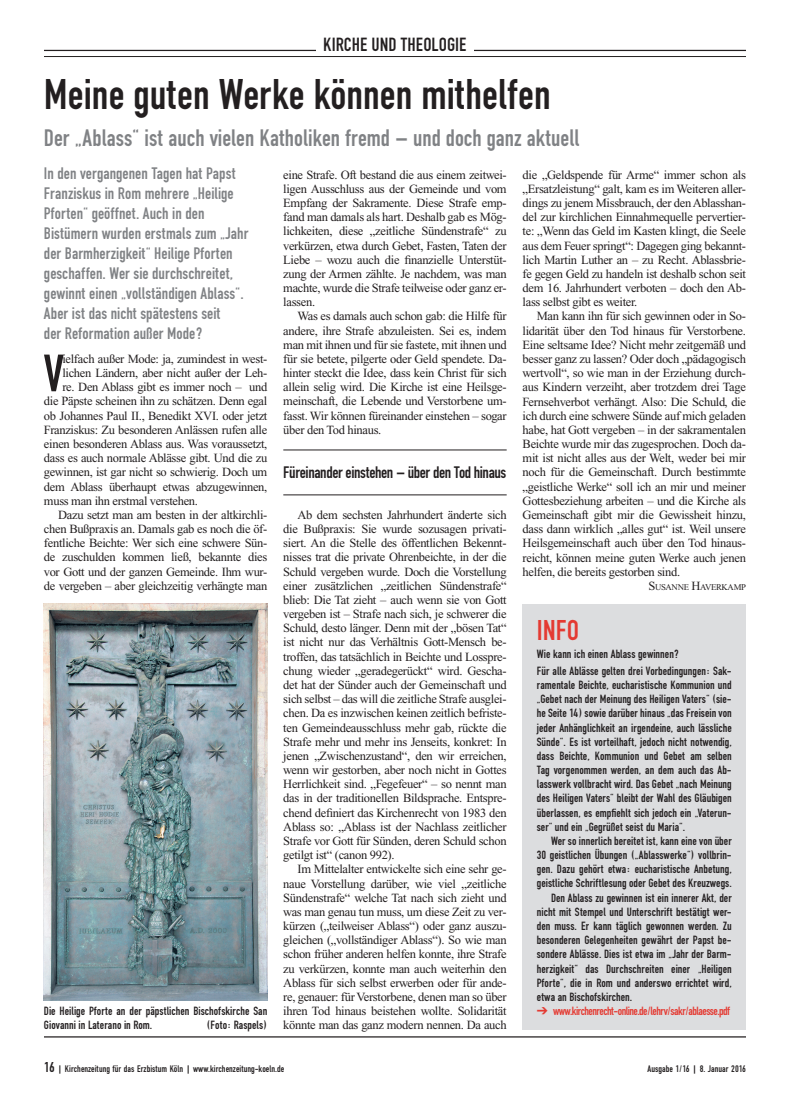
<style>
.page{position:relative;width:790px;height:1098px;background:#fff}
.page>*{position:absolute;margin:0;border:0;box-sizing:border-box;transform-origin:0 0}
.t1{font:55px "Fette Eng D";color:#231f20}
.t2{font:45px "Fette Eng D";color:#231f20}
.t3{font:30px "Fette Eng D";color:#e43a32}
.t4{font:25px "Fette Eng D";color:#808285}
.t5{font:20px "Fette Eng D";color:#231f20}
.t6{font:17.5px/20px "Fette Eng D";color:#808285}
.t7{font:17.5px "Fette Eng D";letter-spacing:-.025em;color:#231f20}
.t8{font:12.5px/14.1px "Times New Roman";letter-spacing:-.025em;color:#231f20;text-align:justify}
.t9{font:12.5px/14.1px "Fette Eng D";color:#231f20}
.t10{font:12.5px "Fette Eng D";letter-spacing:-.045em;color:#e43a32}
.t11{font:10px "Fette Eng D";color:#231f20}
.t12{font:8.75px "Times New Roman";letter-spacing:-.035em;color:#231f20}
.s1{font-size:12.5px}
.s2{font-size:15px}
</style>
<div class="page">
<hr style="left:44px;top:50px;width:702px;height:1px;background:#231f20">
<div style="left:316px;top:38px;width:158px;height:14px;background:#fff"></div>
<hr style="left:44px;top:1036px;width:702px;height:1px;background:#231f20">
<hr style="left:44px;top:56px;width:702px;height:1px;background:#231f20">
<hr style="left:283px;top:450px;width:223px;height:1px;background:#231f20">
<hr style="left:283px;top:494px;width:223px;height:1px;background:#231f20">
<div style="left:522px;top:604px;width:224px;height:425px;background:#dcdddf"></div>
<img style="left:44px;top:604px;width:223px;height:397px">
<h3 class="t5" style="left:323px;top:34px;width:145px">KIRCHE UND THEOLOGIE</h3>
<h2 class="t2" style="left:44px;top:71px;width:508px">Meine guten Werke können mithelfen</h2>
<h3 class="t4" style="left:44px;top:125px;width:537px">Der „Ablass“ ist auch vielen Katholiken fremd – und doch ganz aktuell</h3>
<p class="t6" style="left:44px;top:163px;width:206px">In den vergangenen Tagen hat Papst Franziskus in Rom mehrere „Heilige Pforten“ geöffnet. Auch in den Bistümern wurden erstmals zum „Jahr der Barmherzigkeit“ Heilige Pforten geschaffen. Wer sie durchschreitet, gewinnt einen „vollständigen Ablass“.<br>Aber ist das nicht spätestens seit<br>der Reformation außer Mode?</p>
<h1 class="t1" style="left:44px;top:344px;width:22px">V</h1>
<p class="t8" style="left:62px;top:352px;width:206px">ielfach außer Mode: ja, zumindest in west-</p>
<p class="t8" style="left:283px;top:167px;width:225px">eine Strafe. Oft bestand die aus einem zeitwei&shy;ligen Ausschluss aus der Gemeinde und vom Empfang der Sakramente. Diese Strafe emp&shy;fand man damals als hart. Deshalb gab es Mög&shy;lichkeiten, diese „zeitliche Sündenstrafe“ zu verkürzen, etwa durch Gebet, Fasten, Taten der Liebe – wozu auch die finanzielle Unterstüt&shy;zung der Armen zählte. Je nachdem, was man machte, wurde die Strafe teilweise oder ganz er&shy;lassen.</p>
<p class="t8" style="left:283px;top:309px;width:225px;text-indent:14px">Was es damals auch schon gab: die Hilfe für andere, ihre Strafe abzuleisten. Sei es, indem man mit ihnen und für sie fastete, mit ihnen und für sie betete, pilgerte oder Geld spendete. Da&shy;hinter steckt die Idee, dass kein Christ für sich allein selig wird. Die Kirche ist eine Heilsge&shy;meinschaft, die Lebende und Verstorbene um&shy;fasst. Wir können füreinander einstehen – sogar über den Tod hinaus.</p>
<h3 class="t7" style="left:283px;top:462px;width:224px">Füreinander einstehen – über den Tod hinaus</h3>
<p class="t8" style="left:283px;top:508px;width:225px;text-indent:14px">Ab dem sechsten Jahrhundert änderte sich die Bußpraxis: Sie wurde sozusagen privati&shy;siert. An die Stelle des öffentlichen Bekennt&shy;nisses trat die private Ohrenbeichte, in der die Schuld vergeben wurde. Doch die Vorstellung einer zusätzlichen „zeitlichen Sündenstrafe“ blieb: Die Tat zieht – auch wenn sie von Gott vergeben ist – Strafe nach sich, je schwerer die Schuld, desto länger. Denn mit der „bösen Tat“ ist nicht nur das Verhältnis Gott-Mensch be&shy;troffen, das tatsächlich in Beichte und Losspre&shy;chung wieder „geradegerückt“ wird. Gescha&shy;det hat der Sünder auch der Gemeinschaft und sich selbst – das will die zeitliche Strafe ausglei&shy;chen. Da es inzwischen keinen zeitlich befriste&shy;ten Gemeindeausschluss mehr gab, rückte die Strafe mehr und mehr ins Jenseits, konkret: In jenen „Zwischenzustand“, den wir erreichen, wenn wir gestorben, aber noch nicht in Gottes Herrlichkeit sind. „Fegefeuer“ – so nennt man das in der traditionellen Bildsprache. Entspre&shy;chend definiert das Kirchenrecht von 1983 den Ablass so: „Ablass ist der Nachlass zeitlicher Strafe vor Gott für Sünden, deren Schuld schon getilgt ist“ (canon 992).</p>
<p class="t8" style="left:283px;top:862px;width:225px;text-indent:14px">Im Mittelalter entwickelte sich eine sehr ge&shy;naue Vorstellung darüber, wie viel „zeitliche Sündenstrafe“ welche Tat nach sich zieht und was man genau tun muss, um diese Zeit zu ver&shy;kürzen („teilweiser Ablass“) oder ganz auszu&shy;gleichen („vollständiger Ablass“). So wie man schon früher anderen helfen konnte, ihre Strafe zu verkürzen, konnte man auch weiterhin den Ablass für sich selbst erwerben oder für ande&shy;re, genauer: für Verstorbene, denen man so über ihren Tod hinaus beistehen wollte. Solidarität könnte man das ganz modern nennen. Da auch</p>
<p class="t8" style="left:522px;top:167px;width:225px">die „Geldspende für Arme“ immer schon als „Ersatzleistung“ galt, kam es im Weiteren aller&shy;dings zu jenem Missbrauch, der den Ablasshan&shy;del zur kirchlichen Einnahmequelle pervertier&shy;te: „Wenn das Geld im Kasten klingt, die Seele aus dem Feuer springt“: Dagegen ging bekannt&shy;lich Martin Luther an – zu Recht. Ablassbrie&shy;fe gegen Geld zu handeln ist deshalb schon seit dem 16. Jahrhundert verboten – doch den Ab&shy;lass selbst gibt es weiter.</p>
<p class="t8" style="left:522px;top:309px;width:225px;text-indent:14px">Man kann ihn für sich gewinnen oder in So&shy;lidarität über den Tod hinaus für Verstorbene.<br>Eine seltsame Idee? Nicht mehr zeitgemäß und besser ganz zu lassen? Oder doch „pädagogisch wertvoll“, so wie man in der Erziehung durch&shy;aus Kindern verzeiht, aber trotzdem drei Tage Fernsehverbot verhängt. Also: Die Schuld, die ich durch eine schwere Sünde auf mich geladen habe, hat Gott vergeben – in der sakramentalen Beichte wurde mir das zugesprochen. Doch da&shy;mit ist nicht alles aus der Welt, weder bei mir noch für die Gemeinschaft. Durch bestimmte „geistliche Werke“ soll ich an mir und meiner Gottesbeziehung arbeiten – und die Kirche als Gemeinschaft gibt mir die Gewissheit hinzu, dass dann wirklich „alles gut“ ist. Weil unsere Heilsgemeinschaft auch über den Tod hinaus&shy;reicht, können meine guten Werke auch jenen helfen, die bereits gestorben sind.</p>
<p class="t12" style="left:648px;top:582px;width:99px"><span class="s1">S</span>USANNE <span class="s1">H</span>AVERKAMP</p>
<p class="t8" style="left:62px;top:366px;width:206px">lichen Ländern, aber nicht außer der Leh-</p>
<p class="t8" style="left:62px;top:380px;width:206px">re. Den Ablass gibt es immer noch – und</p>
<p class="t8" style="left:44px;top:394px;width:225px">die Päpste scheinen ihn zu schätzen. Denn egal</p>
<p class="t8" style="left:44px;top:408px;width:225px">ob Johannes Paul II., Benedikt XVI. oder jetzt</p>
<p class="t8" style="left:44px;top:423px;width:225px">Franziskus: Zu besonderen Anlässen rufen alle</p>
<p class="t8" style="left:44px;top:437px;width:225px">einen besonderen Ablass aus. Was voraussetzt,</p>
<p class="t8" style="left:44px;top:451px;width:225px">dass es auch normale Ablässe gibt. Und die zu</p>
<p class="t8" style="left:44px;top:465px;width:225px">gewinnen, ist gar nicht so schwierig. Doch um</p>
<p class="t8" style="left:44px;top:479px;width:225px">dem Ablass überhaupt etwas abzugewinnen,</p>
<p class="t8" style="left:44px;top:493px;width:155px">muss man ihn erstmal verstehen.</p>
<p class="t8" style="left:58px;top:508px;width:211px">Dazu setzt man am besten in der altkirchli-</p>
<p class="t8" style="left:44px;top:522px;width:225px">chen Bußpraxis an. Damals gab es noch die öf-</p>
<p class="t8" style="left:44px;top:536px;width:225px">fentliche Beichte: Wer sich eine schwere Sün-</p>
<p class="t8" style="left:44px;top:550px;width:225px">de zuschulden kommen ließ, bekannte dies</p>
<p class="t8" style="left:44px;top:564px;width:225px">vor Gott und der ganzen Gemeinde. Ihm wur-</p>
<p class="t8" style="left:44px;top:578px;width:225px">de vergeben – aber gleichzeitig verhängte man</p>
<h3 class="t3" style="left:536px;top:614px;width:44px">INFO</h3>
<p class="t9" style="left:536px;top:646px;width:196px;line-height:16.5px">Wie kann ich einen Ablass gewinnen?<br>Für alle Ablässe gelten drei Vorbedingungen: Sak-</p>
<p class="t9" style="left:536px;top:678px;width:196px;text-align:justify">ramentale Beichte, eucharistische Kommunion und „Gebet nach der Meinung des Heiligen Vaters“ (sie&shy;he Seite 14) sowie darüber hinaus „das Freisein von jeder Anhänglichkeit an irgendeine, auch lässliche Sünde“. Es ist vorteilhaft, jedoch nicht notwendig, dass Beichte, Kommunion und Gebet am selben Tag vorgenommen werden, an dem auch das Ab&shy;lasswerk vollbracht wird. Das Gebet „nach Meinung des Heiligen Vaters“ bleibt der Wahl des Gläubigen überlassen, es empfiehlt sich jedoch ein „Vaterun&shy;ser“ und ein „Gegrüßet seist du Maria“.</p>
<p class="t9" style="left:551px;top:834px;width:182px">Wer so innerlich bereitet ist, kann eine von über</p>
<p class="t9" style="left:536px;top:848px;width:196px">30 geistlichen Übungen („Ablasswerke“) vollbrin-</p>
<p class="t9" style="left:536px;top:862px;width:196px">gen. Dazu gehört etwa: eucharistische Anbetung,</p>
<p class="t9" style="left:536px;top:876px;width:196px">geistliche Schriftlesung oder Gebet des Kreuzwegs.</p>
<p class="t9" style="left:551px;top:891px;width:182px">Den Ablass zu gewinnen ist ein innerer Akt, der</p>
<p class="t9" style="left:536px;top:905px;width:196px">nicht mit Stempel und Unterschrift bestätigt wer-</p>
<p class="t9" style="left:536px;top:919px;width:196px">den muss. Er kann täglich gewonnen werden. Zu</p>
<p class="t9" style="left:536px;top:933px;width:196px">besonderen Gelegenheiten gewährt der Papst be-</p>
<p class="t9" style="left:536px;top:947px;width:196px">sondere Ablässe. Dies ist etwa im „Jahr der Barm-</p>
<p class="t9" style="left:536px;top:961px;width:196px">herzigkeit“ das Durchschreiten einer „Heiligen</p>
<p class="t9" style="left:536px;top:976px;width:196px">Pforte“, die in Rom und anderswo errichtet wird,</p>
<p class="t9" style="left:536px;top:990px;width:97px">etwa an Bischofskirchen.</p>
<p class="t9" style="left:44px;top:1004px;width:225px">Die Heilige Pforte an der päpstlichen Bischofskirche San</p>
<p class="t10" style="left:536px;top:1004px;width:195px">➔ www.kirchenrecht-online.de/lehrv/sakr/ablaesse.pdf</p>
<p class="t9" style="left:44px;top:1018px;width:110px">Giovanni in Laterano in Rom.</p>
<p class="t9" style="left:206px;top:1018px;width:62px">(Foto: Raspels)</p>
<p class="t11" style="left:44px;top:1063px;width:242px"><span class="s2">16</span> | Kirchenzeitung für das Erzbistum Köln | www.kirchenzeitung-koeln.de</p>
<p class="t11" style="left:647px;top:1063px;width:100px">Ausgabe 1/16 | 8. Januar 2016</p>
</div>
